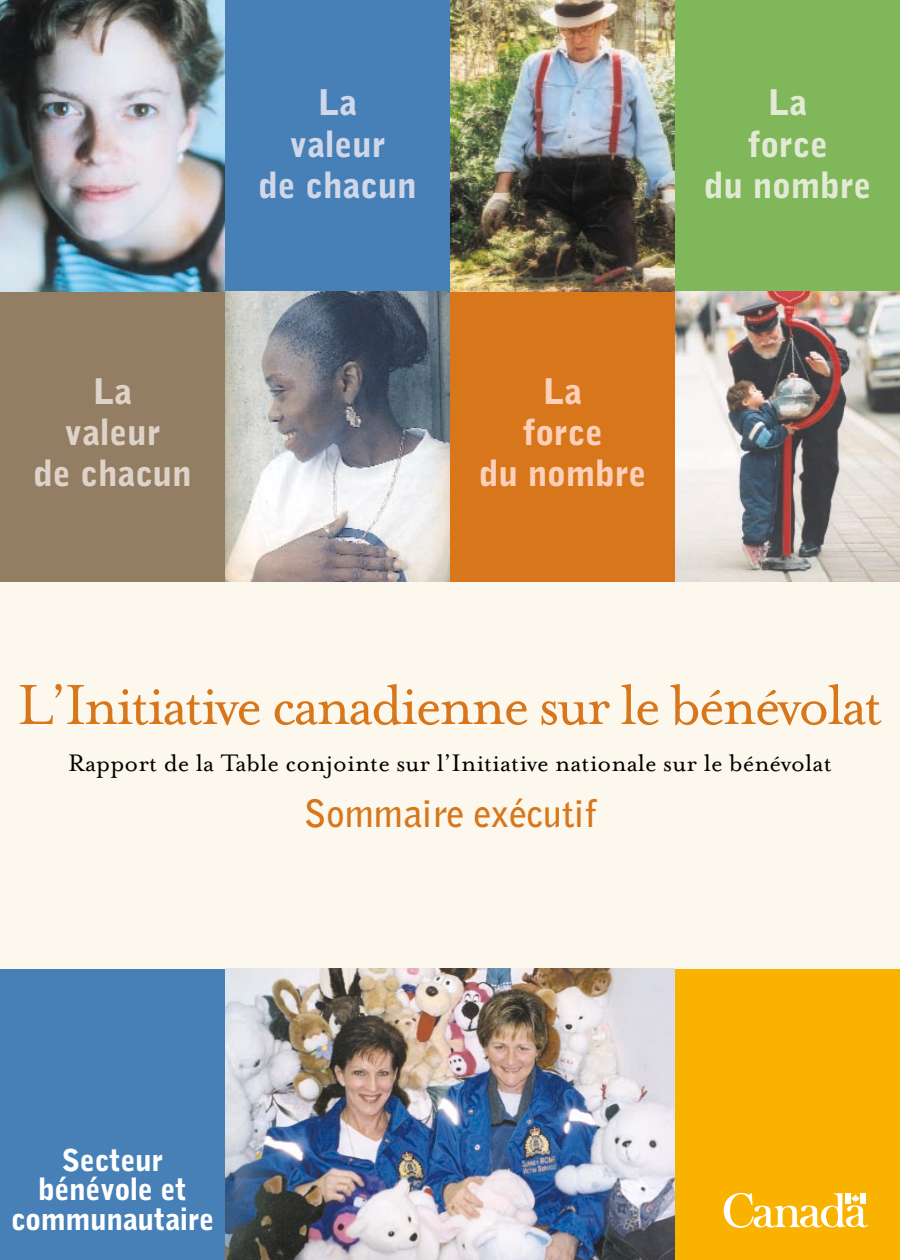
<style>
.page{position:relative;width:900px;height:1260px;background:#fff}
.page>*{position:absolute;margin:0;border:0;box-sizing:border-box;transform-origin:0 0}
.t1{font:65px "Mrs Eaves Roman";letter-spacing:-.04em;color:#d8761b;scale:.96 1}
.t2{font:700 37.5px "Bell Gothic BT";color:#d8761b}
.t3{font:900 35.25px/41.2px "Bell Gothic BT";color:#cfd7e9;text-align:center}
.t4{font:900 35.25px/41.2px "Bell Gothic BT";color:#ddd3c9;text-align:center}
.t5{font:900 35.25px/41.2px "Bell Gothic BT";color:#e2e9d5;text-align:center}
.t6{font:900 35.25px/41.2px "Bell Gothic BT";color:#fed0b9;text-align:center}
.t7{font:900 30px/29.5px "Bell Gothic BT";letter-spacing:-.01em;color:#fff;text-align:center}
.t8{font:27.5px "Mrs Eaves Roman";color:#000}
</style>
<div class="page">
<img style="left:225px;top:291px;width:225px;height:291px">
<div style="left:225px;top:0;width:225px;height:291px;background:#4680b6"></div>
<div style="left:675px;top:0;width:225px;height:291px;background:#80b75b"></div>
<div style="left:450px;top:291px;width:225px;height:291px;background:#d8761b"></div>
<div style="left:0;top:291px;width:225px;height:291px;background:#937d63"></div>
<img style="left:675px;top:291px;width:225px;height:291px">
<div style="left:0;top:582px;width:900px;height:392px;background:#fcf8ed"></div>
<div style="left:0;top:969px;width:225px;height:291px;background:#4680b6"></div>
<div style="left:675px;top:969px;width:225px;height:291px;background:#fab200"></div>
<svg style="left:724px;top:1193px;width:144px;height:35px"></svg>
<img style="left:0;top:0;width:225px;height:291px">
<img style="left:225px;top:969px;width:450px;height:291px">
<img style="left:450px;top:0;width:225px;height:291px">
<p class="t3" style="left:258px;top:85px;width:160px">La<br>valeur<br>de chacun</p>
<p class="t5" style="left:704px;top:85px;width:169px">La<br>force<br>du nombre</p>
<p class="t4" style="left:33px;top:374px;width:160px">La<br>valeur<br>de chacun</p>
<p class="t6" style="left:479px;top:374px;width:169px">La<br>force<br>du nombre</p>
<h1 class="t1" style="left:17px;top:664px;width:903px">L’Initiative canadienne sur le bénévolat</h1>
<p class="t8" style="left:68px;top:745px;width:765px">Rapport de la Table conjointe sur l’Initiative nationale sur le bénévolat</p>
<h2 class="t2" style="left:304px;top:800px;width:294px">Sommaire exécutif</h2>
<p class="t7" style="left:11px;top:1148px;width:205px">Secteur bénévole et communautaire</p>
</div>
